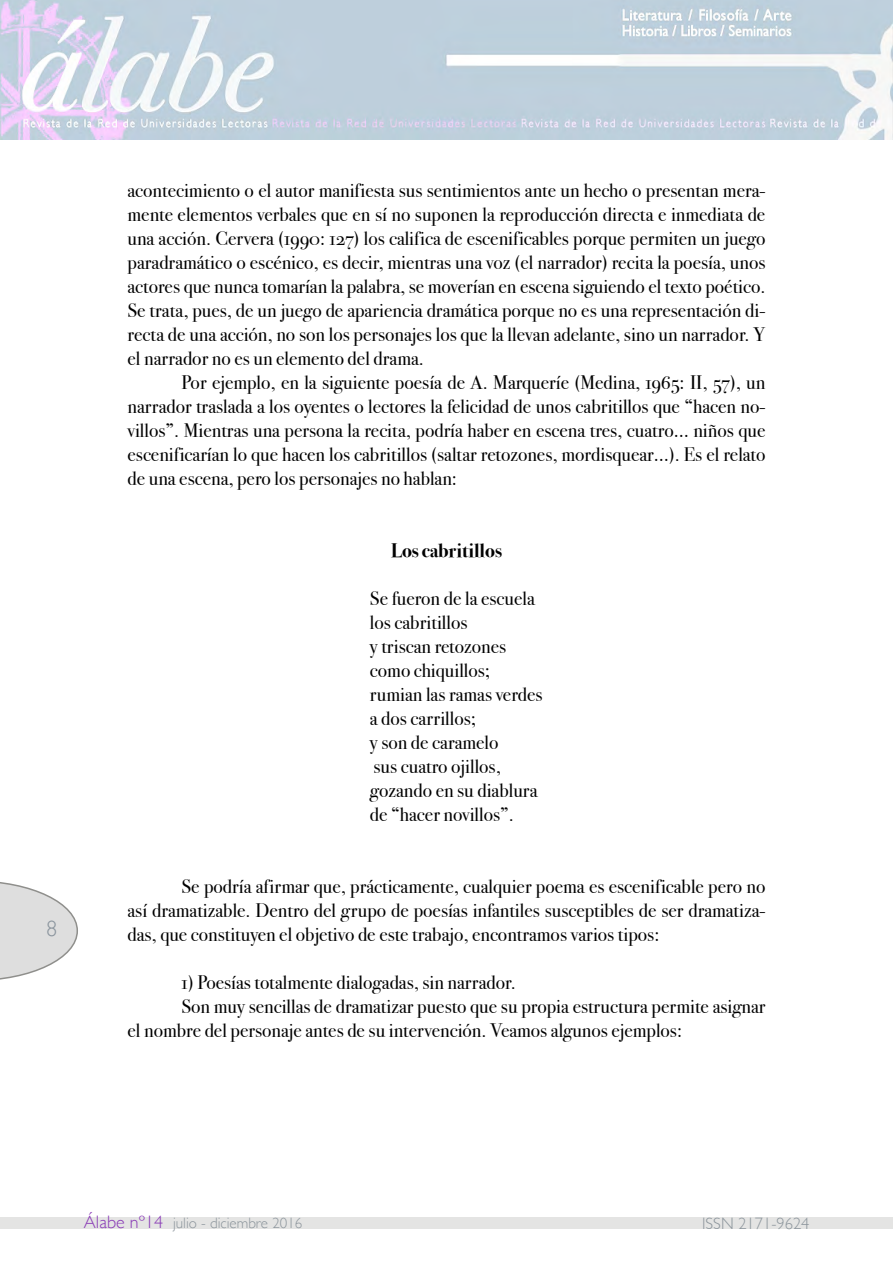
<style>
.page{position:relative;width:893px;height:1263px;background:#fff}
.page>*{position:absolute;margin:0;border:0;box-sizing:border-box;transform-origin:0 0}
.t1{font:300 22.5px "Gill Sans";color:#8a949d}
.t2{font:19.5px/24px "Bodoni Svty Two OSITCTT Book";color:#000;text-align:justify}
.t3{font:19.5px "Bodoni Svty Two OSITCTT Bold";color:#000}
.t4{font:300 16.5px "Gill Sans";color:#8c959c}
.t5{font:300 15px "Gill Sans";color:#8c959c}
.s1{font-size:18px;color:#893ab6}
</style>
<div class="page">
<svg style="left:0;top:882px;width:78px;height:98px"></svg>
<div style="left:0;top:1218px;width:893px;height:11px;background:#e4e4e3"></div>
<img style="left:0;top:0;width:893px;height:139px">
<p class="t1" style="left:46px;top:911px;width:13px">8</p>
<p class="t2" style="left:128px;top:178px;width:639px">acontecimiento o el autor manifiesta sus sentimientos ante un hecho o presentan mera&shy;mente elementos verbales que en sí no suponen la reproducción directa e inmediata de una acción. Cervera (1990: 127) los califica de escenificables porque permiten un juego paradramático o escénico, es decir, mientras una voz (el narrador) recita la poesía, unos actores que nunca tomarían la palabra, se moverían en escena siguiendo el texto poético.<br>Se trata, pues, de un juego de apariencia dramática porque no es una representación di&shy;recta de una acción, no son los personajes los que la llevan adelante, sino un narrador. Y el narrador no es un elemento del drama.</p>
<p class="t2" style="left:128px;top:370px;width:639px;text-indent:54px">Por ejemplo, en la siguiente poesía de A. Marqueríe (Medina, 1965: II, 57), un narrador traslada a los oyentes o lectores la felicidad de unos cabritillos que “hacen no&shy;villos”. Mientras una persona la recita, podría haber en escena tres, cuatro… niños que escenificarían lo que hacen los cabritillos (saltar retozones, mordisquear…). Es el relato de una escena, pero los personajes no hablan:</p>
<p class="t3" style="left:391px;top:539px;width:112px">Los cabritillos</p>
<p class="t2" style="left:370px;top:586px;width:166px">Se fueron de la escuela</p>
<p class="t2" style="left:370px;top:610px;width:99px">los cabritillos</p>
<p class="t2" style="left:370px;top:634px;width:138px">y triscan retozones</p>
<p class="t2" style="left:370px;top:658px;width:122px">como chiquillos;</p>
<p class="t2" style="left:370px;top:682px;width:174px">rumian las ramas verdes</p>
<p class="t2" style="left:370px;top:706px;width:107px">a dos carrillos;</p>
<p class="t2" style="left:370px;top:730px;width:130px">y son de caramelo</p>
<p class="t2" style="left:374px;top:754px;width:129px">sus cuatro ojillos,</p>
<p class="t2" style="left:370px;top:778px;width:169px">gozando en su diablura</p>
<p class="t2" style="left:370px;top:802px;width:145px">de “hacer novillos”.</p>
<p class="t2" style="left:128px;top:874px;width:639px;text-indent:54px">Se podría afirmar que, prácticamente, cualquier poema es escenificable pero no así dramatizable. Dentro del grupo de poesías infantiles susceptibles de ser dramatiza&shy;das, que constituyen el objetivo de este trabajo, encontramos varios tipos:</p>
<p class="t2" style="left:182px;top:970px;width:336px">1) Poesías totalmente dialogadas, sin narrador.</p>
<p class="t2" style="left:128px;top:994px;width:639px;text-indent:54px">Son muy sencillas de dramatizar puesto que su propia estructura permite asignar el nombre del personaje antes de su intervención. Veamos algunos ejemplos:</p>
<p class="t5" style="left:84px;top:1211px;width:220px"><span class="s1">Álabe nº14</span> julio - diciembre 2016</p>
<p class="t4" style="left:702px;top:1211px;width:109px">ISSN 2171-9624</p>
</div>
